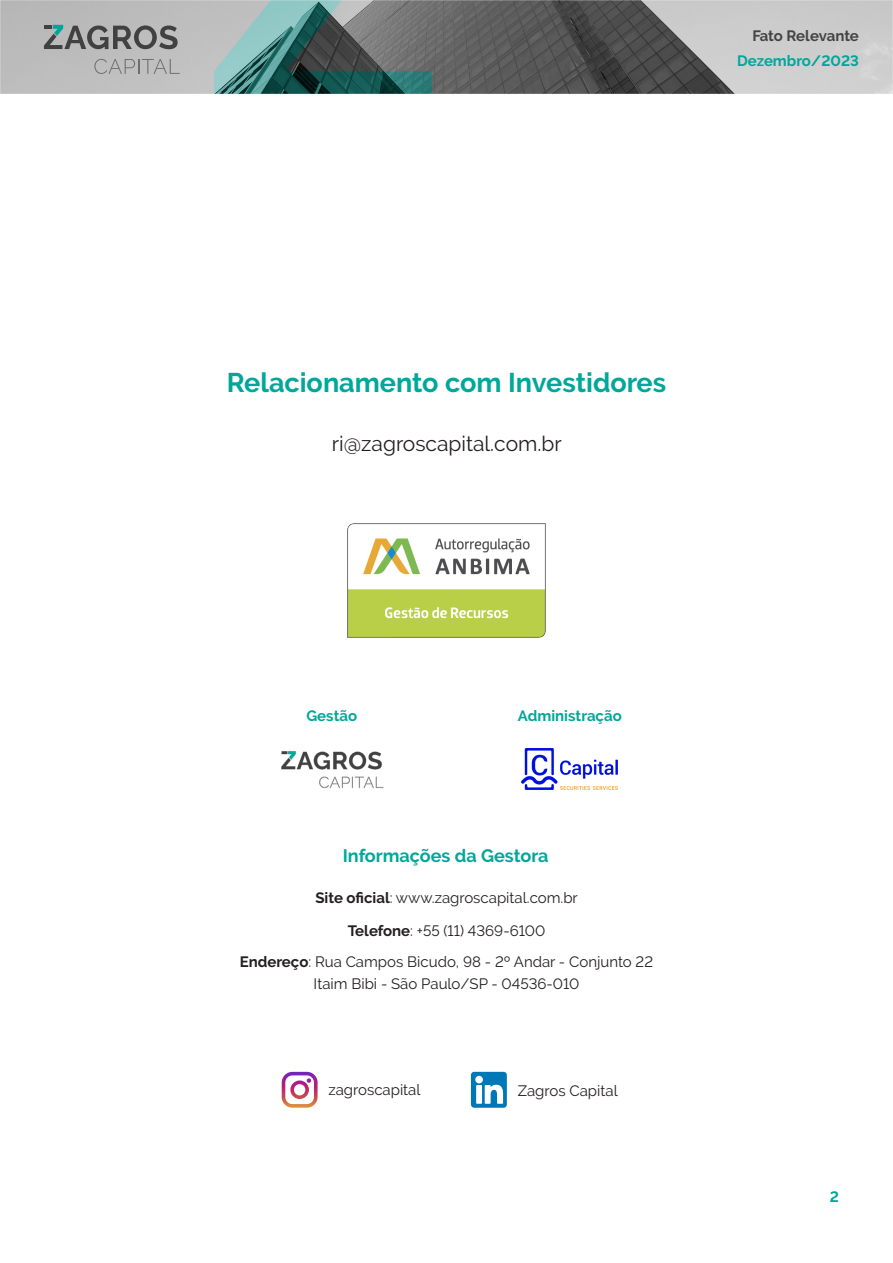
<style>
.page{position:relative;width:893px;height:1263px;background:#fff}
.page>*{position:absolute;margin:0;border:0;box-sizing:border-box;transform-origin:0 0}
.t1{font:700 27px "Raleway";color:#00a79a}
.t2{font:21px "Raleway";color:#231f20}
.t3{font:700 18px "Raleway";color:#00a79a}
.t4{font:15px "Raleway";color:#231f20}
.Sub_título{font:700 15px "Raleway";color:#00a79a}
.t5{font:700 15px "Raleway";letter-spacing:-.015em;color:#444}
.s1{font-weight:700}
</style>
<div class="page">
<img style="left:0;top:0;width:893px;height:1105px">
<svg style="left:94px;top:59px;width:86px;height:15px"></svg>
<svg style="left:44px;top:25px;width:134px;height:24px;background:#828686"></svg>
<img style="left:347px;top:524px;width:198px;height:113px">
<svg style="left:282px;top:1072px;width:36px;height:36px"></svg>
<svg style="left:471px;top:1072px;width:36px;height:36px"></svg>
<img style="left:522px;top:748px;width:96px;height:42px">
<img style="left:271px;top:740px;width:121px;height:59px">
<p class="t5" style="left:752px;top:28px;width:108px">Fato Relevante</p>
<p class="Sub_título" style="left:737px;top:53px;width:123px">Dezembro/2023</p>
<p class="t1" style="left:227px;top:368px;width:441px">Relacionamento com Investidores</p>
<p class="t2" style="left:332px;top:431px;width:232px">ri@zagroscapital.com.br</p>
<p class="Sub_título" style="left:306px;top:707px;width:52px">Gestão</p>
<p class="Sub_título" style="left:518px;top:707px;width:105px">Administração</p>
<p class="t3" style="left:343px;top:845px;width:207px">Informações da Gestora</p>
<p class="t4" style="left:315px;top:889px;width:264px"><span class="s1">Site oficial</span>: www.zagroscapital.com.br</p>
<p class="t4" style="left:348px;top:922px;width:199px"><span class="s1">Telefone</span>: +55 (11) 4369-6100</p>
<p class="t4" style="left:240px;top:953px;width:415px"><span class="s1">Endereço</span>: Rua Campos Bicudo, 98 - 2º Andar - Conjunto 22</p>
<p class="t4" style="left:314px;top:975px;width:267px">Itaim Bibi - São Paulo/SP - 04536-010</p>
<p class="t4" style="left:328px;top:1081px;width:94px">zagroscapital</p>
<p class="t4" style="left:518px;top:1082px;width:102px">Zagros Capital</p>
<p class="Sub_título" style="left:830px;top:1188px;width:11px">2</p>
</div>
